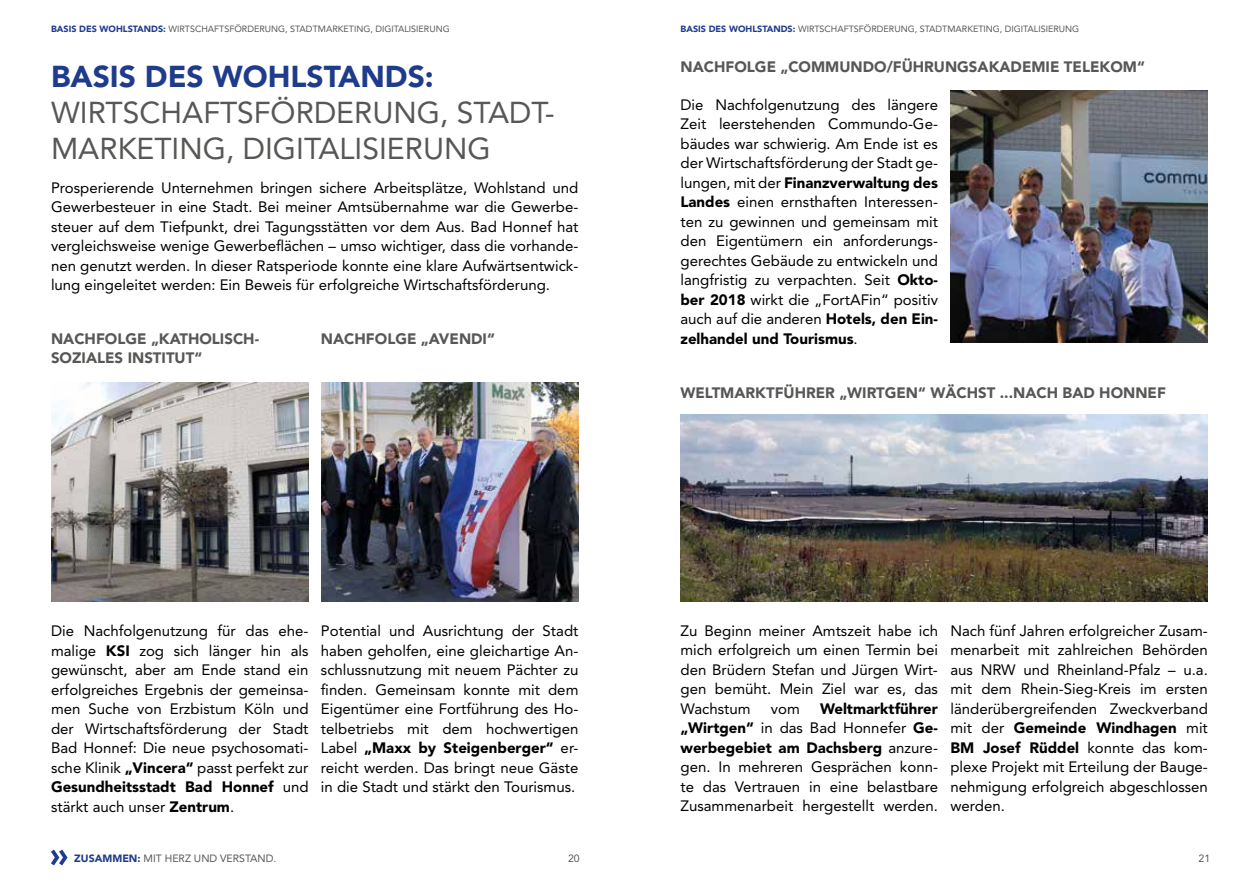
<style>
.page{position:relative;width:1259px;height:893px;background:#fff}
.page>*{position:absolute;margin:0;border:0;box-sizing:border-box;transform-origin:0 0}
.t1{font:30px/36px "Avenir";color:#575756}
.t2{font:900 30px "Avenir";color:#1f3c8c}
.t3{font:15px/19.5px "Avenir";color:#000;text-align:justify}
.t4{font:900 15px/19.5px "Avenir";color:#575756}
.t5{font:10.5px "Avenir";color:#575756}
.t6{font:9px "Avenir";color:#575756}
.s1{font-weight:900;color:#1f3c8c}
.s2{font-weight:900}
</style>
<div class="page">
<svg style="left:51px;top:850px;width:17px;height:15px"></svg>
<img style="left:51px;top:382px;width:257px;height:219px">
<img style="left:321px;top:382px;width:257px;height:219px">
<img style="left:950px;top:90px;width:257px;height:252px">
<img style="left:680px;top:414px;width:527px;height:187px">
<p class="t6" style="left:51px;top:24px;width:400px"><span class="s1">BASIS DES WOHLSTANDS:</span> WIRTSCHAFTSFÖRDERUNG, STADTMARKETING, DIGITALISIERUNG</p>
<p class="t6" style="left:680px;top:24px;width:400px"><span class="s1">BASIS DES WOHLSTANDS:</span> WIRTSCHAFTSFÖRDERUNG, STADTMARKETING, DIGITALISIERUNG</p>
<h1 class="t2" style="left:51px;top:58px;width:384px">BASIS DES WOHLSTANDS:</h1>
<h1 class="t1" style="left:51px;top:95px;width:505px">WIRTSCHAFTSFÖRDERUNG, STADT-<br>MARKETING, DIGITALISIERUNG</h1>
<p class="t3" style="left:51px;top:178px;width:529px">Prosperierende Unternehmen bringen sichere Arbeitsplätze, Wohlstand und Gewerbesteuer in eine Stadt. Bei meiner Amtsübernahme war die Gewerbe&shy;steuer auf dem Tiefpunkt, drei Tagungsstätten vor dem Aus. Bad Honnef hat vergleichsweise wenige Gewerbeflächen – umso wichtiger, dass die vorhande&shy;nen genutzt werden. In dieser Ratsperiode konnte eine klare Aufwärtsentwick&shy;lung eingeleitet werden: Ein Beweis für erfolgreiche Wirtschaftsförderung.</p>
<p class="t4" style="left:51px;top:328px;width:210px">NACHFOLGE „KATHOLISCH-<br>SOZIALES INSTITUT“</p>
<p class="t4" style="left:321px;top:328px;width:175px">NACHFOLGE „AVENDI“</p>
<p class="t3" style="left:51px;top:621px;width:259px">Die Nachfolgenutzung für das ehe&shy;malige <span class="s2">KSI</span> zog sich länger hin als gewünscht, aber am Ende stand ein erfolgreiches Ergebnis der gemeinsa&shy;men Suche von Erzbistum Köln und der Wirtschaftsförderung der Stadt Bad Honnef: Die neue psychosomati&shy;sche Klinik <span class="s2">„Vincera“</span> passt perfekt zur <span class="s2">Gesundheitsstadt Bad Honnef</span> und stärkt auch unser <span class="s2">Zentrum</span>.</p>
<p class="t3" style="left:321px;top:621px;width:259px">Potential und Ausrichtung der Stadt haben geholfen, eine gleichartige An&shy;schlussnutzung mit neuem Pächter zu finden. Gemeinsam konnte mit dem Eigentümer eine Fortführung des Ho&shy;telbetriebs mit dem hochwertigen Label <span class="s2">„Maxx by Steigenberger“</span> er&shy;reicht werden. Das bringt neue Gäste in die Stadt und stärkt den Tourismus.</p>
<p class="t4" style="left:680px;top:57px;width:466px">NACHFOLGE „COMMUNDO/FÜHRUNGSAKADEMIE TELEKOM“</p>
<p class="t3" style="left:680px;top:95px;width:259px">Die Nachfolgenutzung des längere Zeit leerstehenden Commundo-Ge&shy;bäudes war schwierig. Am Ende ist es der Wirtschaftsförderung der Stadt ge&shy;lungen, mit der <span class="s2">Finanzverwaltung des Landes</span> einen ernsthaften Interessen&shy;ten zu gewinnen und gemeinsam mit den Eigentümern ein anforderungs&shy;gerechtes Gebäude zu entwickeln und langfristig zu verpachten. Seit <span class="s2">Okto&shy;ber 2018</span> wirkt die „FortAFin“ positiv auch auf die anderen <span class="s2">Hotels, den Ein&shy;zelhandel und Tourismus</span>.</p>
<p class="t4" style="left:680px;top:382px;width:487px">WELTMARKTFÜHRER „WIRTGEN“ WÄCHST ...NACH BAD HONNEF</p>
<p class="t3" style="left:680px;top:621px;width:259px">Zu Beginn meiner Amtszeit habe ich mich erfolgreich um einen Termin bei den Brüdern Stefan und Jürgen Wirt&shy;gen bemüht. Mein Ziel war es, das Wachstum</p>
<p class="t3" style="left:680px;top:699px;width:259px;text-indent:140px"><span class="s2">Weltmarktführer „Wirtgen“</span> in das Bad Honnefer <span class="s2">Ge&shy;werbegebiet am Dachsberg</span> anzure&shy;gen. In mehreren Gesprächen konn&shy;te das Vertrauen in eine belastbare Zusammenarbeit hergestellt werden.</p>
<p class="t3" style="left:771px;top:699px;width:30px">vom</p>
<p class="t3" style="left:950px;top:621px;width:259px">Nach fünf Jahren erfolgreicher Zusam&shy;menarbeit mit zahlreichen Behörden aus NRW und Rheinland-Pfalz – u.a. mit dem Rhein-Sieg-Kreis im ersten länderübergreifenden Zweckverband mit der <span class="s2">Gemeinde Windhagen</span> mit <span class="s2">BM Josef Rüddel</span> konnte das kom&shy;plexe Projekt mit Erteilung der Bauge&shy;nehmigung erfolgreich abgeschlossen werden.</p>
<p class="t5" style="left:74px;top:852px;width:204px"><span class="s1">ZUSAMMEN:</span> MIT HERZ UND VERSTAND.</p>
<p class="t5" style="left:568px;top:852px;width:13px">20</p>
<p class="t5" style="left:1198px;top:852px;width:13px">21</p>
</div>
